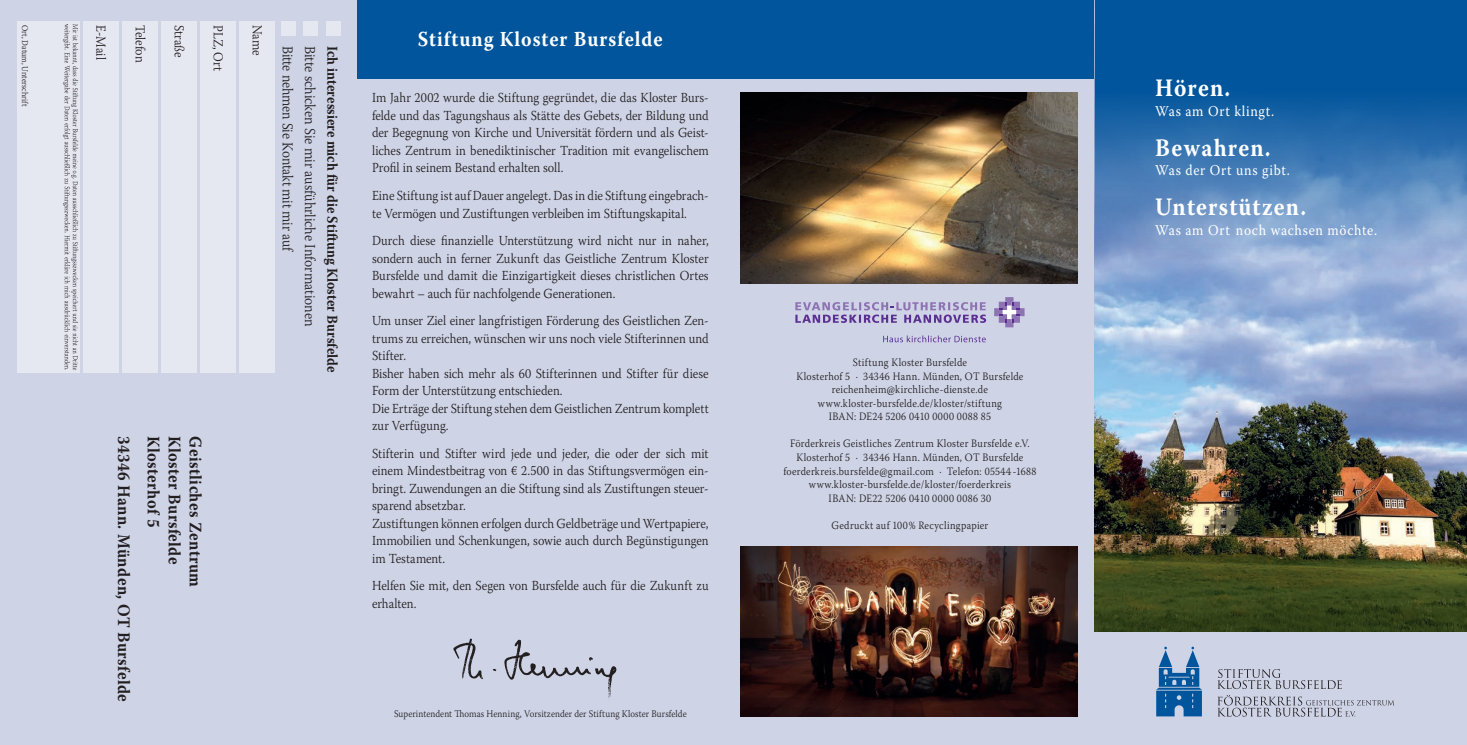
<style>
.page{position:relative;width:1467px;height:745px;background:#fff}
.page>*{position:absolute;margin:0;border:0;box-sizing:border-box;transform-origin:0 0}
.Text{font:700 25px "Warnock Pro";letter-spacing:.05em;color:#fff;scale:.9 1}
.Text-2{font:700 21.25px "Warnock Pro";letter-spacing:.05em;color:#fff;scale:.9 1}
.Text-3{font:700 17.5px "Warnock Pro";letter-spacing:.025em;color:#231f20;scale:.9 1}
.Text-4{font:15px "Warnock Pro";letter-spacing:.05em;color:#fff;scale:.9 1}
.Text-5{font:700 15px "Warnock Pro";color:#231f20;scale:.9 1}
.Text-6{font:300 15px "Warnock Pro";letter-spacing:-.005em;color:#231f20;scale:.92 1}
.Text-7{font:300 15px "Warnock Pro";letter-spacing:-.005em;color:#231f20;scale:.9 1}
.Text-8{font:300 13.75px/17.5px "Warnock Pro";color:#231f20;text-align:justify;scale:.9 1}
.t1{font:300 11.25px "Warnock Pro";letter-spacing:.025em;color:#231f20;scale:.9 1}
.t2{font:300 10px "Warnock Pro";letter-spacing:.005em;color:#231f20;scale:.9 1}
.Text-9{font:300 8.75px "Warnock Pro";color:#231f20;scale:.9 1}
</style>
<div class="page">
<div style="left:0;top:0;width:1467px;height:744px;background:#ced3e6"></div>
<div style="left:358px;top:0;width:737px;height:78px;background:#01559c"></div>
<img style="left:741px;top:92px;width:336px;height:191px">
<img style="left:741px;top:546px;width:336px;height:170px">
<img style="left:1095px;top:261px;width:372px;height:370px">
<svg style="left:1095px;top:0;width:372px;height:261px"></svg>
<div style="left:239px;top:21px;width:36px;height:351px;background:#e5e7f1"></div>
<div style="left:200px;top:21px;width:36px;height:351px;background:#e5e7f1"></div>
<div style="left:161px;top:21px;width:36px;height:351px;background:#e5e7f1"></div>
<div style="left:122px;top:21px;width:36px;height:351px;background:#e5e7f1"></div>
<div style="left:83px;top:21px;width:36px;height:351px;background:#e5e7f1"></div>
<div style="left:18px;top:21px;width:62px;height:351px;background:#e5e7f1"></div>
<div style="left:326px;top:21px;width:14px;height:14px;background:#e5e7f1"></div>
<div style="left:304px;top:21px;width:14px;height:14px;background:#e5e7f1"></div>
<div style="left:281px;top:21px;width:15px;height:14px;background:#e5e7f1"></div>
<svg style="left:63px;top:24px;width:15px;height:346px"></svg>
<svg style="left:795px;top:302px;width:191px;height:21px"></svg>
<svg style="left:994px;top:297px;width:31px;height:30px"></svg>
<svg style="left:883px;top:335px;width:103px;height:7px"></svg>
<img style="left:453px;top:638px;width:164px;height:60px">
<svg style="left:1156px;top:646px;width:46px;height:70px"></svg>
<svg style="left:1217px;top:695px;width:177px;height:21px"></svg>
<svg style="left:1217px;top:669px;width:125px;height:19px"></svg>
<p class="Text-9" style="left:30px;top:25px;width:92px;rotate:90deg">Ort, Datum, Unterschrift</p>
<p class="Text-8" style="left:110px;top:25px;width:40px;rotate:90deg">E-Mail</p>
<p class="Text-8" style="left:149px;top:25px;width:43px;rotate:90deg">Telefon</p>
<p class="Text-8" style="left:188px;top:25px;width:38px;rotate:90deg">Straße</p>
<p class="Text-8" style="left:227px;top:25px;width:53px;rotate:90deg">PLZ, Ort</p>
<p class="Text-8" style="left:266px;top:25px;width:36px;rotate:90deg">Name</p>
<p class="Text-7" style="left:297px;top:46px;width:230px;rotate:90deg">Bitte nehmen Sie Kontakt mit mir auf</p>
<p class="Text-6" style="left:319px;top:46px;width:307px;rotate:90deg">Bitte schicken Sie mir ausführliche Informationen</p>
<p class="Text-5" style="left:342px;top:46px;width:364px;rotate:90deg">Ich interessiere mich für die Stiftung Kloster Bursfelde</p>
<p class="Text-3" style="left:134px;top:436px;width:296px;rotate:90deg">34346 Hann. Münden, OT Bursfelde</p>
<p class="Text-3" style="left:164px;top:436px;width:102px;rotate:90deg">Klosterhof 5</p>
<p class="Text-3" style="left:185px;top:436px;width:144px;rotate:90deg">Kloster Bursfelde</p>
<p class="Text-3" style="left:206px;top:436px;width:169px;rotate:90deg">Geistliches Zentrum</p>
<p class="Text-2" style="left:418px;top:26px;width:274px">Stiftung Kloster Bursfelde</p>
<p class="Text-8" style="left:372px;top:89px;width:376px">Im Jahr 2002 wurde die Stiftung gegründet, die das Kloster Burs&shy;felde und das Tagungshaus als Stätte des Gebets, der Bildung und der Begegnung von Kirche und Universität fördern und als Geist&shy;liches Zentrum in benediktinischer Tradition mit evangelischem Profil in seinem Bestand erhalten soll.</p>
<p class="Text-8" style="left:372px;top:186px;width:376px">Eine Stiftung ist auf Dauer angelegt. Das in die Stiftung eingebrach&shy;te Vermögen und Zustiftungen verbleiben im Stiftungskapital.</p>
<p class="Text-8" style="left:372px;top:231px;width:376px">Durch diese finanzielle Unterstützung wird nicht nur in naher, sondern auch in ferner Zukunft das Geistliche Zentrum Kloster Bursfelde und damit die Einzigartigkeit dieses christlichen Ortes bewahrt – auch für nachfolgende Generationen.</p>
<p class="Text-8" style="left:372px;top:311px;width:376px">Um unser Ziel einer langfristigen Förderung des Geistlichen Zen&shy;trums zu erreichen, wünschen wir uns noch viele Stifterinnen und Stifter.</p>
<p class="Text-8" style="left:372px;top:364px;width:376px">Bisher haben sich mehr als 60 Stifterinnen und Stifter für diese<br>Form der Unterstützung entschieden.</p>
<p class="Text-8" style="left:372px;top:399px;width:376px">Die Erträge der Stiftung stehen dem Geistlichen Zentrum komplett zur Verfügung.</p>
<p class="Text-8" style="left:372px;top:444px;width:376px">Stifterin und Stifter wird jede und jeder, die oder der sich mit einem Mindestbeitrag von € 2.500 in das Stiftungsvermögen ein&shy;bringt. Zuwendungen an die Stiftung sind als Zustiftungen steuer&shy;sparend absetzbar.</p>
<p class="Text-8" style="left:372px;top:514px;width:376px">Zustiftungen können erfolgen durch Geldbeträge und Wertpapiere, Immobilien und Schenkungen, sowie auch durch Begünstigungen im Testament.</p>
<p class="Text-8" style="left:372px;top:576px;width:375px">Helfen Sie mit, den Segen von Bursfelde auch für die Zukunft zu erhalten.</p>
<p class="t2" style="left:394px;top:706px;width:327px">Superintendent Thomas Henning, Vorsitzender der Stiftung Kloster Bursfelde</p>
<p class="t1" style="left:853px;top:355px;width:129px">Stiftung Kloster Bursfelde</p>
<p class="t1" style="left:796px;top:369px;width:254px">Klosterhof 5 · 34346 Hann. Münden, OT Bursfelde</p>
<p class="t1" style="left:832px;top:382px;width:175px">reichenheim@kirchliche-dienste.de</p>
<p class="t1" style="left:818px;top:396px;width:206px">www.kloster-bursfelde.de/kloster/stiftung</p>
<p class="t1" style="left:829px;top:409px;width:182px">IBAN: DE24 5206 0410 0000 0088 85</p>
<p class="t1" style="left:790px;top:436px;width:268px">Förderkreis Geistliches Zentrum Kloster Bursfelde e.V.</p>
<p class="t1" style="left:796px;top:450px;width:254px">Klosterhof 5 · 34346 Hann. Münden, OT Bursfelde</p>
<p class="t1" style="left:783px;top:463px;width:283px">foerderkreis.bursfelde@gmail.com · Telefon: 05544-1688</p>
<p class="t1" style="left:809px;top:477px;width:226px">www.kloster-bursfelde.de/kloster/foerderkreis</p>
<p class="t1" style="left:829px;top:490px;width:182px">IBAN: DE22 5206 0410 0000 0086 30</p>
<p class="t1" style="left:831px;top:517px;width:176px">Gedruckt auf 100% Recyclingpapier</p>
<p class="Text" style="left:1155px;top:73px;width:85px">Hören.</p>
<p class="Text-4" style="left:1155px;top:102px;width:134px">Was am Ort klingt.</p>
<p class="Text" style="left:1155px;top:132px;width:130px">Bewahren.</p>
<p class="Text-4" style="left:1155px;top:161px;width:151px">Was der Ort uns gibt.</p>
<p class="Text" style="left:1155px;top:191px;width:169px">Unterstützen.</p>
<p class="Text-4" style="left:1155px;top:220px;width:248px">Was am Ort noch wachsen möchte.</p>
</div>
